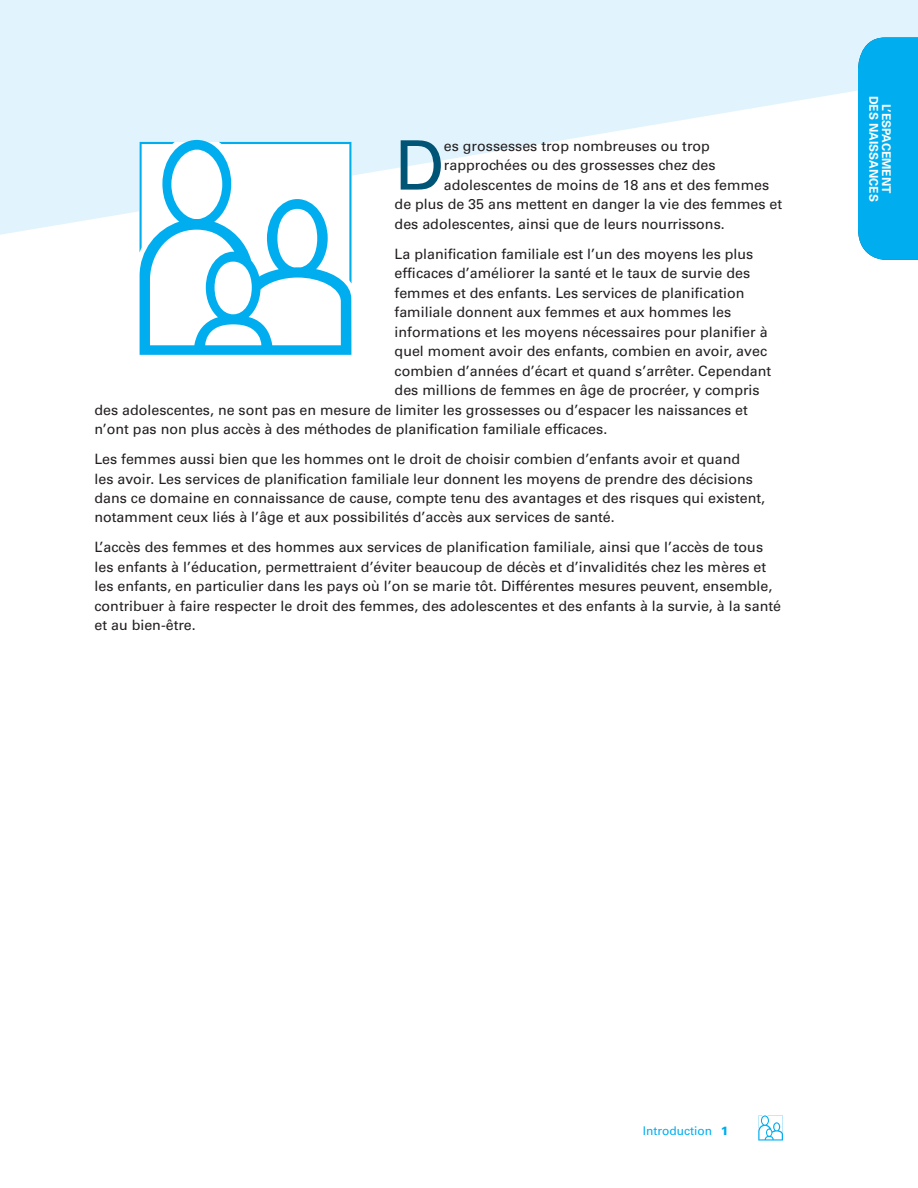
<style>
.page{position:relative;width:918px;height:1188px;background:#fff}
.page>*{position:absolute;margin:0;border:0;box-sizing:border-box;transform-origin:0 0}
.t1{font:68.25px "Univers";color:#005476}
.t2{font:14.25px/19.5px "Univers";color:#231f20}
.t3{font:700 12px/12.8px "Univers";color:#fff;text-align:center}
.t4{font:12px "Univers";color:#00aeef}
.s1{font-weight:900}
</style>
<div class="page">
<svg style="left:758px;top:1115px;width:25px;height:26px"></svg>
<svg style="left:0;top:0;width:918px;height:235px;fill:#e1f4fd"></svg>
<svg style="left:140px;top:140px;width:211px;height:215px"></svg>
<div style="left:858px;top:38px;width:60px;height:222px;background:#00aeef"></div>
<h1 class="t1" style="left:395px;top:140px;width:51px">D</h1>
<p class="t2" style="left:444px;top:137px;width:268px">es grossesses trop nombreuses ou trop</p>
<p class="t2" style="left:444px;top:157px;width:273px">rapprochées ou des grossesses chez des</p>
<p class="t2" style="left:444px;top:176px;width:327px">adolescentes de moins de 18 ans et des femmes</p>
<p class="t2" style="left:395px;top:196px;width:389px">de plus de 35 ans mettent en danger la vie des femmes et</p>
<p class="t2" style="left:395px;top:215px;width:332px">des adolescentes, ainsi que de leurs nourrissons.</p>
<p class="t2" style="left:395px;top:245px;width:360px">La planification familiale est l’un des moyens les plus</p>
<p class="t2" style="left:395px;top:265px;width:357px">efficaces d’améliorer la santé et le taux de survie des</p>
<p class="t2" style="left:395px;top:284px;width:351px">femmes et des enfants. Les services de planification</p>
<p class="t2" style="left:395px;top:304px;width:338px">familiale donnent aux femmes et aux hommes les</p>
<p class="t2" style="left:395px;top:323px;width:374px">informations et les moyens nécessaires pour planifier à</p>
<p class="t2" style="left:395px;top:343px;width:374px">quel moment avoir des enfants, combien en avoir, avec</p>
<p class="t2" style="left:395px;top:362px;width:378px">combien d’années d’écart et quand s’arrêter. Cependant</p>
<p class="t2" style="left:395px;top:382px;width:367px">des millions de femmes en âge de procréer, y compris</p>
<p class="t2" style="left:94px;top:401px;width:655px">des adolescentes, ne sont pas en mesure de limiter les grossesses ou d’espacer les naissances et</p>
<p class="t2" style="left:94px;top:420px;width:514px">n’ont pas non plus accès à des méthodes de planification familiale efficaces.</p>
<p class="t2" style="left:94px;top:450px;width:672px">Les femmes aussi bien que les hommes ont le droit de choisir combien d’enfants avoir et quand<br>les avoir. Les services de planification familiale leur donnent les moyens de prendre des décisions dans ce domaine en connaissance de cause, compte tenu des avantages et des risques qui existent, notamment ceux liés à l’âge et aux possibilités d’accès aux services de santé.</p>
<p class="t2" style="left:94px;top:539px;width:688px">L’accès des femmes et des hommes aux services de planification familiale, ainsi que l’accès de tous les enfants à l’éducation, permettraient d’éviter beaucoup de décès et d’invalidités chez les mères et les enfants, en particulier dans les pays où l’on se marie tôt. Différentes mesures peuvent, ensemble, contribuer à faire respecter le droit des femmes, des adolescentes et des enfants à la survie, à la santé et au bien-être.</p>
<p class="t3" style="left:892px;top:96px;width:108px;rotate:90deg">L’ESPACEMENT<br>DES NAISSANCES</p>
<p class="t3" style="left:886px;top:103px;width:92px;rotate:90deg">TIMING BIRTHS</p>
<p class="t4" style="left:643px;top:1126px;width:88px">Introduction <span class="s1">1</span></p>
</div>
